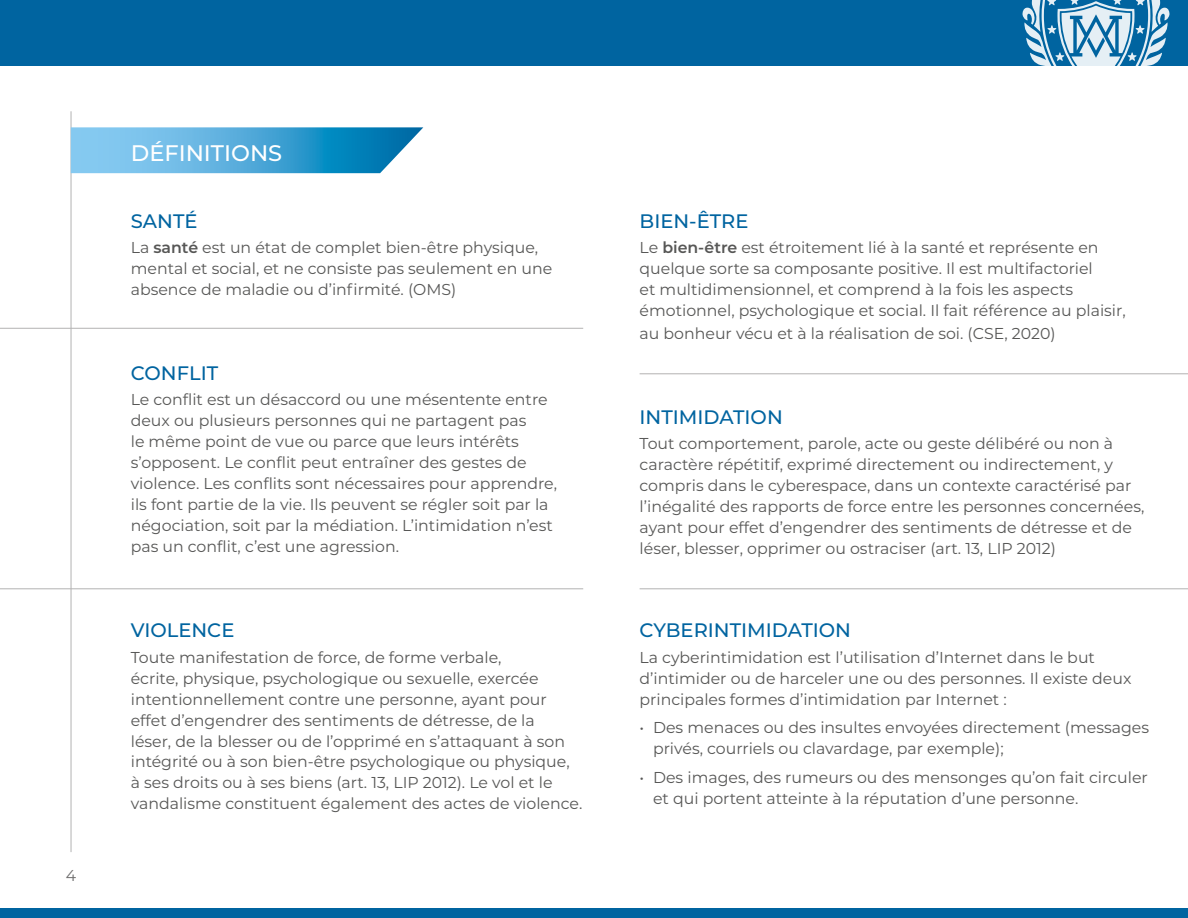
<style>
.page{position:relative;width:1188px;height:918px;background:#fff}
.page>*{position:absolute;margin:0;border:0;box-sizing:border-box;transform-origin:0 0}
.t1{font:500 22.5px "Montserrat";color:#fff}
.t2{font:500 19.5px "Montserrat";color:#0064a0}
.t3{font:15.75px/21px "Montserrat";color:#575756}
.t4{font:15.75px "Montserrat";color:#706f6f}
.s1{font-weight:600}
</style>
<div class="page">
<hr style="left:71px;top:111px;width:1px;height:741px;background:#b3b2b2">
<div style="left:0;top:0;width:1188px;height:65px;background:#0064a0"></div>
<div style="left:0;top:908px;width:1188px;height:10px;background:#0064a0"></div>
<svg style="left:1022px;top:0;width:148px;height:66px"></svg>
<svg style="left:71px;top:127px;width:352px;height:46px;background:#55acd9"></svg>
<hr style="left:0;top:328px;width:583px;height:1px;background:#b3b2b2">
<hr style="left:640px;top:374px;width:548px;height:1px;background:#b3b2b2">
<hr style="left:640px;top:589px;width:548px;height:1px;background:#b3b2b2">
<hr style="left:0;top:589px;width:583px;height:1px;background:#b3b2b2">
<p class="t4" style="left:66px;top:865px;width:12px">4</p>
<h1 class="t1" style="left:131px;top:138px;width:153px">DÉFINITIONS</h1>
<p class="t2" style="left:131px;top:207px;width:68px">SANTÉ</p>
<p class="t3" style="left:131px;top:237px;width:423px">La <span class="s1">santé</span> est un état de complet bien-être physique, mental et social, et ne consiste pas seulement en une absence de maladie ou d’infirmité. (OMS)</p>
<p class="t2" style="left:131px;top:360px;width:89px">CONFLIT</p>
<p class="t3" style="left:131px;top:389px;width:428px">Le conflit est un désaccord ou une mésentente entre deux ou plusieurs personnes qui ne partagent pas<br>le même point de vue ou parce que leurs intérêts s’opposent. Le conflit peut entraîner des gestes de violence. Les conflits sont nécessaires pour apprendre, ils font partie de la vie. Ils peuvent se régler soit par la négociation, soit par la médiation. L’intimidation n’est pas un conflit, c’est une agression.</p>
<p class="t2" style="left:131px;top:617px;width:105px">VIOLENCE</p>
<p class="t3" style="left:131px;top:646px;width:453px">Toute manifestation de force, de forme verbale,<br>écrite, physique, psychologique ou sexuelle, exercée intentionnellement contre une personne, ayant pour effet d’engendrer des sentiments de détresse, de la<br>léser, de la blesser ou de l’opprimé en s’attaquant à son intégrité ou à son bien-être psychologique ou physique, à ses droits ou à ses biens (art. 13, LIP 2012). Le vol et le vandalisme constituent également des actes de violence.</p>
<p class="t2" style="left:640px;top:207px;width:110px">BIEN-ÊTRE</p>
<p class="t3" style="left:640px;top:237px;width:488px">Le <span class="s1">bien-être</span> est étroitement lié à la santé et représente en quelque sorte sa composante positive. Il est multifactoriel<br>et multidimensionnel, et comprend à la fois les aspects émotionnel, psychologique et social. Il fait référence au plaisir,</p>
<p class="t3" style="left:640px;top:322px;width:418px">au bonheur vécu et à la réalisation de soi. (CSE, 2020)</p>
<p class="t2" style="left:640px;top:403px;width:145px">INTIMIDATION</p>
<p class="t3" style="left:640px;top:432px;width:506px">Tout comportement, parole, acte ou geste délibéré ou non à caractère répétitif, exprimé directement ou indirectement, y compris dans le cyberespace, dans un contexte caractérisé par l’inégalité des rapports de force entre les personnes concernées, ayant pour effet d’engendrer des sentiments de détresse et de léser, blesser, opprimer ou ostraciser (art. 13, LIP 2012)</p>
<p class="t2" style="left:640px;top:617px;width:213px">CYBERINTIMIDATION</p>
<p class="t3" style="left:640px;top:646px;width:493px">La cyberintimidation est l’utilisation d’Internet dans le but d’intimider ou de harceler une ou des personnes. Il existe deux principales formes d’intimidation par Internet :</p>
<p class="t3" style="left:653px;top:716px;width:498px;text-indent:-13px">• Des menaces ou des insultes envoyées directement (messages privés, courriels ou clavardage, par exemple);</p>
<p class="t3" style="left:653px;top:766px;width:496px;text-indent:-13px">• Des images, des rumeurs ou des mensonges qu’on fait circuler et qui portent atteinte à la réputation d’une personne.</p>
</div>
